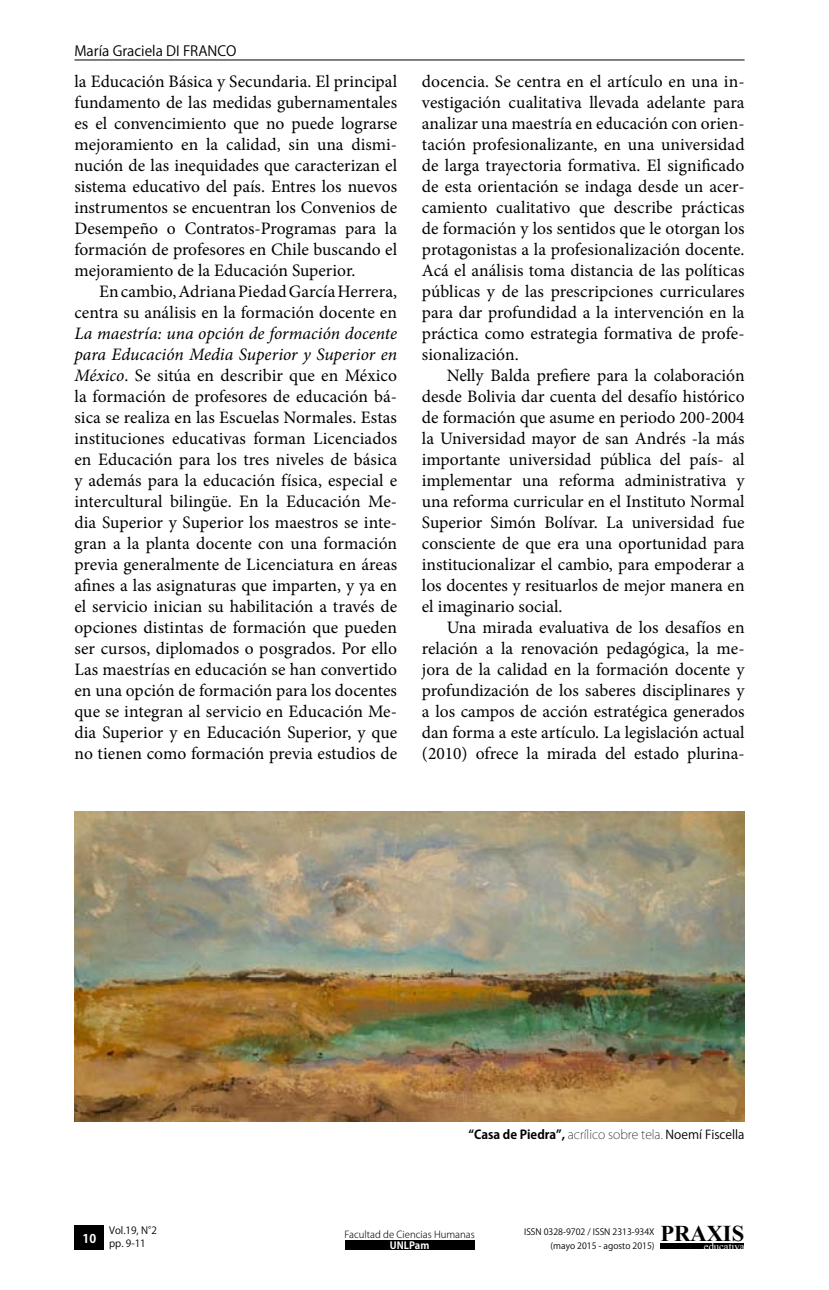
<style>
.page{position:relative;width:829px;height:1290px;background:#fff}
.page>*{position:absolute;margin:0;border:0;box-sizing:border-box;transform-origin:0 0}
.t1{font:700 22.57px "Times New Roman";color:#000}
.t2{font:17.5px/21px "Minion Pro";color:#000;text-align:justify}
.t3{font:14px "Koz Go Std";color:#000}
.t4{font:200 12.25px "Koz Go Std";color:#000}
.t5{font:700 11.9px "Koz Go Std";color:#fff}
.t6{font:10.67px "Times New Roman";color:#fff}
.t7{font:9.97px/13px "Koz Go Pro";color:#000}
.t8{font:700 9.97px "Koz Go Pro";color:#fff}
.t9{font:300 9.62px "Koz Go Pro";color:#000}
.t10{font:8.75px/14px "Koz Go Pro";color:#000;text-align:right}
.s1{font-style:italic}
.s2{font-weight:700}
.s3{font-weight:400}
</style>
<div class="page">
<hr style="left:74px;top:60px;width:670px;height:1px;background:#000">
<div style="left:660px;top:1243px;width:84px;height:6px;background:#000"></div>
<div style="left:345px;top:1240px;width:129px;height:10px;background:#000"></div>
<div style="left:74px;top:1225px;width:30px;height:25px;background:#000"></div>
<img style="left:74px;top:811px;width:670px;height:310px">
<p class="t3" style="left:74px;top:42px;width:162px">María Graciela DI FRANCO</p>
<p class="t2" style="left:74px;top:71px;width:324px">la Educación Básica y Secundaria. El principal fundamento de las medidas gubernamentales es el convencimiento que no puede lograrse mejoramiento en la calidad, sin una dismi&shy;nución de las inequidades que caracterizan el sistema educativo del país. Entres los nuevos instrumentos se encuentran los Convenios de Desempeño o Contratos-Programas para la formación de profesores en Chile buscando el mejoramiento de la Educación Superior.</p>
<p class="t2" style="left:74px;top:281px;width:324px;text-align:right">En cambio, Adriana Piedad García Herrera, centra su análisis en la formación docente en</p>
<p class="t2" style="left:74px;top:323px;width:324px"><span class="s1">La maestría: una opción de formación docente para Educación Media Superior y Superior en México</span>. Se sitúa en describir que en México la formación de profesores de educación bá&shy;sica se realiza en las Escuelas Normales. Estas instituciones educativas forman Licenciados en Educación para los tres niveles de básica y además para la educación física, especial e intercultural bilingüe. En la Educación Me&shy;dia Superior y Superior los maestros se inte&shy;gran a la planta docente con una formación previa generalmente de Licenciatura en áreas afines a las asignaturas que imparten, y ya en el servicio inician su habilitación a través de opciones distintas de formación que pueden ser cursos, diplomados o posgrados. Por ello Las maestrías en educación se han convertido en una opción de formación para los docentes que se integran al servicio en Educación Me&shy;dia Superior y en Educación Superior, y que no tienen como formación previa estudios de</p>
<p class="t2" style="left:422px;top:71px;width:324px">docencia. Se centra en el artículo en una in&shy;vestigación cualitativa llevada adelante para analizar una maestría en educación con orien&shy;tación profesionalizante, en una universidad de larga trayectoria formativa. El significado de esta orientación se indaga desde un acer&shy;camiento cualitativo que describe prácticas de formación y los sentidos que le otorgan los protagonistas a la profesionalización docente.<br>Acá el análisis toma distancia de las políticas públicas y de las prescripciones curriculares para dar profundidad a la intervención en la práctica como estrategia formativa de profe&shy;sionalización.</p>
<p class="t2" style="left:422px;top:365px;width:324px;text-indent:25px">Nelly Balda prefiere para la colaboración desde Bolivia dar cuenta del desafío histórico de formación que asume en periodo 200-2004 la Universidad mayor de san Andrés -la más importante universidad pública del país- al implementar una reforma administrativa y una reforma curricular en el Instituto Normal Superior Simón Bolívar. La universidad fue consciente de que era una oportunidad para institucionalizar el cambio, para empoderar a los docentes y resituarlos de mejor manera en el imaginario social.</p>
<p class="t2" style="left:422px;top:617px;width:324px;text-indent:25px">Una mirada evaluativa de los desafíos en relación a la renovación pedagógica, la me&shy;jora de la calidad en la formación docente y profundización de los saberes disciplinares y a los campos de acción estratégica generados dan forma a este artículo. La legislación actual (2010) ofrece la mirada del estado plurina-</p>
<p class="t4" style="left:468px;top:1127px;width:277px"><span class="s2">“Casa de Piedra”,</span> acrílico sobre tela. <span class="s3">Noemí Fiscella</span></p>
<p class="t1" style="left:660px;top:1218px;width:85px">PRAXIS</p>
<p class="t5" style="left:82px;top:1230px;width:15px">10</p>
<p class="t7" style="left:109px;top:1224px;width:50px">Vol.19, N°2 pp. 9-11</p>
<p class="t10" style="left:524px;top:1225px;width:132px">ISSN 0328-9702 / ISSN 2313-934X (mayo 2015 - agosto 2015)</p>
<p class="t9" style="left:344px;top:1228px;width:132px">Facultad de Ciencias Humanas</p>
<p class="t8" style="left:390px;top:1239px;width:41px">UNLPam</p>
<p class="t6" style="left:703px;top:1239px;width:42px">educativa</p>
</div>
